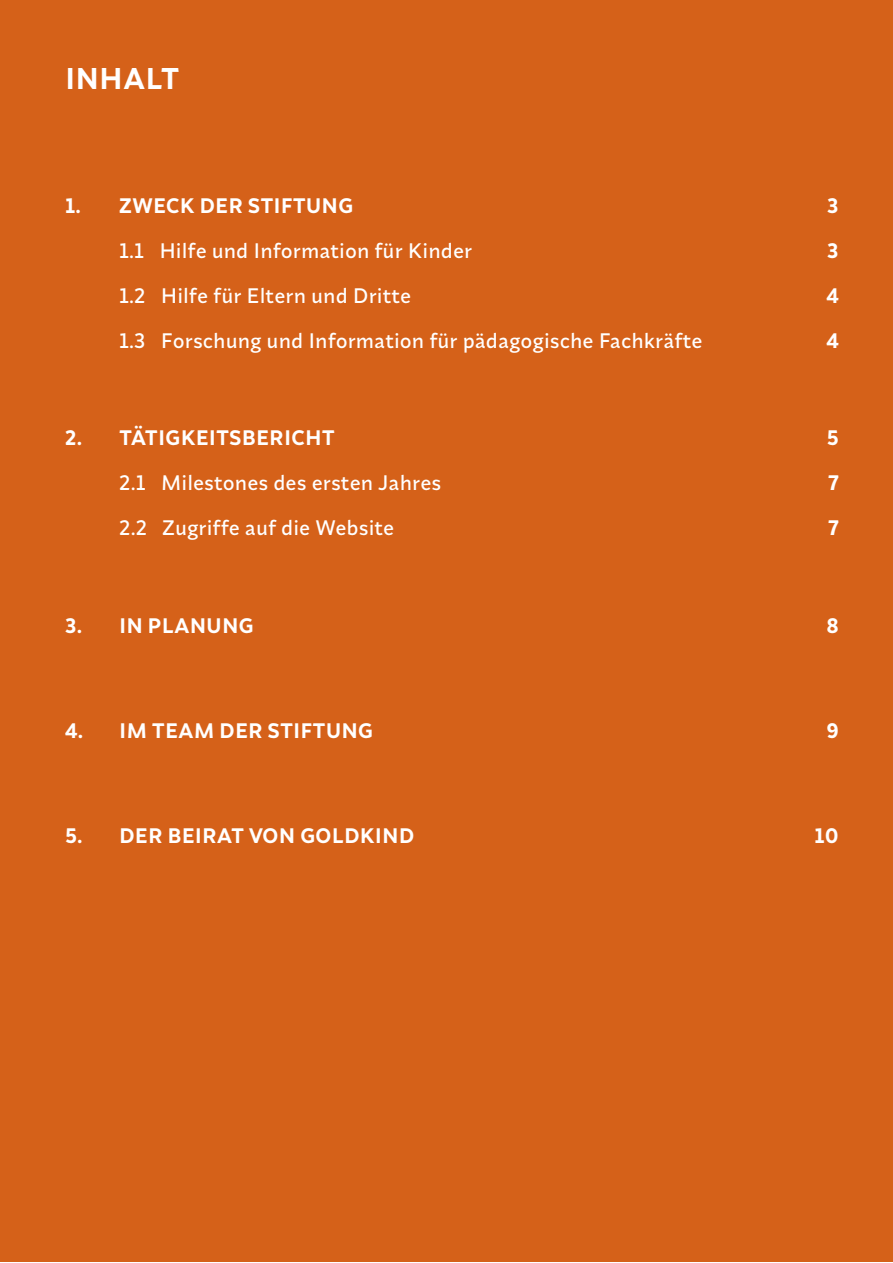
<style>
.page{position:relative;width:893px;height:1263px;background:#fff}
.page>*{position:absolute;margin:0;border:0;box-sizing:border-box;transform-origin:0 0}
.t1{font:600 30px "Synonym";color:#fff}
.t2{font:500 21px/45px "Synonym";color:#fff}
.t3{font:600 21px/45px "Synonym";color:#fff;text-align:justify}
</style>
<div class="page">
<div style="left:0;top:1px;width:893px;height:1261px;background:#d56119"></div>
<h1 class="t1" style="left:65px;top:59px;width:116px">INHALT</h1>
<p class="t3" style="left:65px;top:182px;width:290px">1. ZWECK DER STIFTUNG</p>
<p class="t2" style="left:119px;top:227px;width:585px">1.1 Hilfe und Information für Kinder<br>1.2 Hilfe für Eltern und Dritte<br>1.3 Forschung und Information für pädagogische Fachkräfte</p>
<p class="t3" style="left:826px;top:182px;width:14px">3<br>3<br>4<br>4</p>
<p class="t3" style="left:65px;top:415px;width:271px">2. TÄTIGKEITSBERICHT</p>
<p class="t2" style="left:119px;top:460px;width:324px">2.1 Milestones des ersten Jahres<br>2.2 Zugriffe auf die Website</p>
<p class="t3" style="left:827px;top:415px;width:14px">5<br>7<br>7</p>
<p class="t3" style="left:65px;top:602px;width:190px">3. IN PLANUNG</p>
<p class="t3" style="left:827px;top:602px;width:14px">8</p>
<p class="t3" style="left:65px;top:707px;width:310px">4. IM TEAM DER STIFTUNG</p>
<p class="t3" style="left:826px;top:707px;width:14px">9</p>
<p class="t3" style="left:65px;top:812px;width:351px">5. DER BEIRAT VON GOLDKIND</p>
<p class="t3" style="left:815px;top:812px;width:26px">10</p>
</div>
